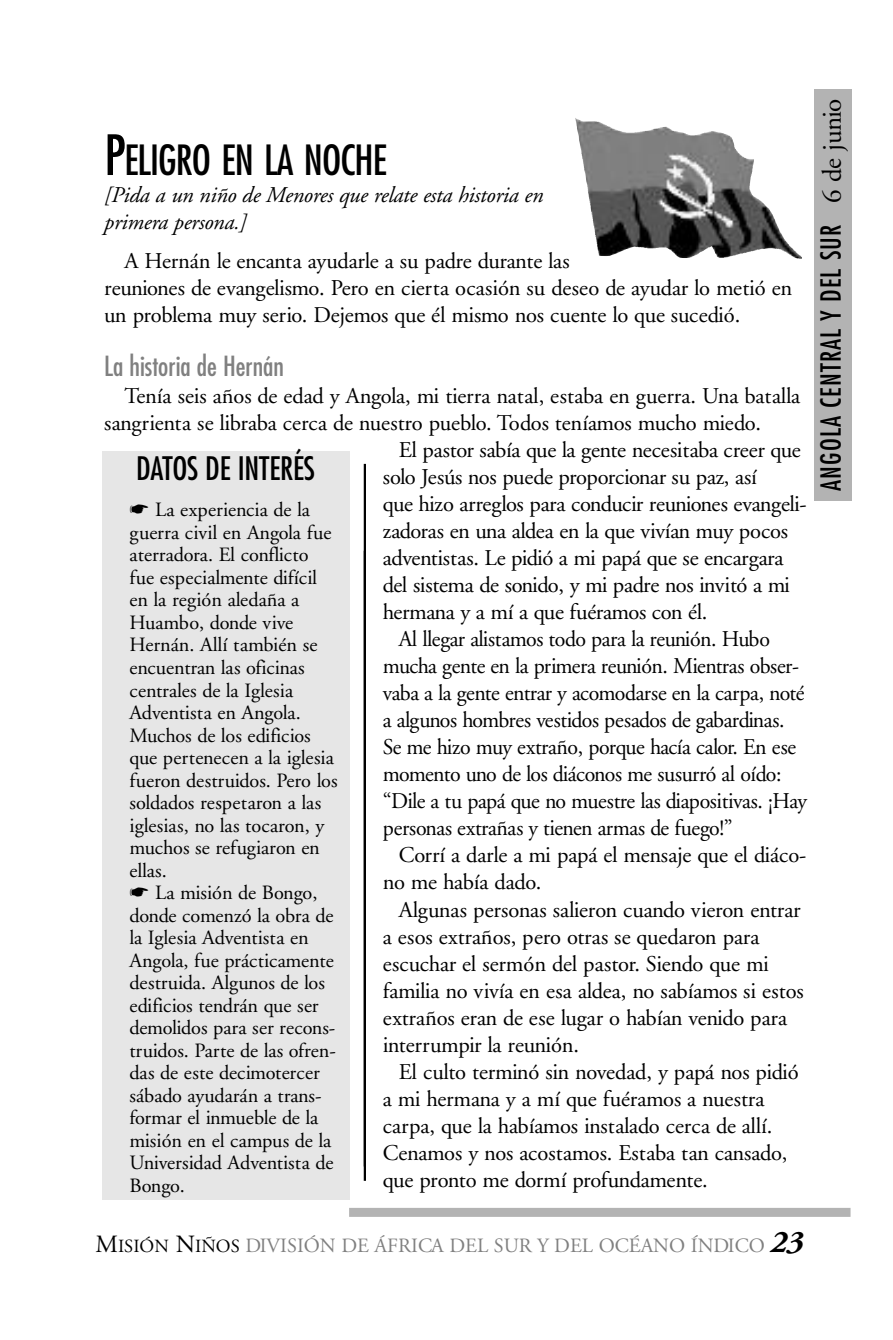
<style>
.page{position:relative;width:893px;height:1340px;background:#fff}
.page>*{position:absolute;margin:0;border:0;box-sizing:border-box;transform-origin:0 0}
.t1{font:condensed 40.5px "Futura";letter-spacing:-.02em;color:#000}
.t2{font:condensed 31.5px "Futura";letter-spacing:-.005em;color:#000}
.t3{font:condensed 27px "Futura";letter-spacing:.04em;color:#000}
.t4{font:condensed 27px "Futura";color:#808080}
.t5{font:22.5px/27px "Adobe Garamond";letter-spacing:-.015em;color:#000}
.t6{font:italic 22.5px/27px "Adobe Garamond";letter-spacing:-.01em;color:#000}
.t7{font:20.25px/22.5px "Adobe Garamond";letter-spacing:-.005em;color:#000}
.t8{font:20.25px "Adobe Garamond";color:#808080}
.s1{font-size:54px}
.s2{font-size:24.75px;color:#000}
.s3{font-size:18.45px;color:#000}
.s4{font-weight:700;font-style:italic;font-size:31.5px;color:#000}
.s5{font-family:"Adobe Garamond";font-stretch:normal}
</style>
<div class="page">
<div style="left:102px;top:452px;width:247px;height:747px;background:#e6e6e6"></div>
<div style="left:349px;top:1207px;width:501px;height:9px;background:#b3b3b3"></div>
<hr style="left:364px;top:551px;width:2px;height:629px;background:#000">
<img style="left:575px;top:118px;width:226px;height:141px">
<hr style="left:364px;top:464px;width:2px;height:702px;background:#000">
<div style="left:815px;top:89px;width:37px;height:411px;background:#b3b3b3"></div>
<h1 class="t1" style="left:104px;top:141px;width:284px"><span class="s1">P</span>ELIGRO EN LA NOCHE</h1>
<p class="t6" style="left:104px;top:183px;width:441px">[Pida a un niño de Menores que relate esta historia en primera persona.]</p>
<p class="t5" style="left:104px;top:249px;width:689px;text-indent:20px">A Hernán le encanta ayudarle a su padre durante las<br>reuniones de evangelismo. Pero en cierta ocasión su deseo de ayudar lo metió en un problema muy serio. Dejemos que él mismo nos cuente lo que sucedió.</p>
<p class="t4" style="left:104px;top:354px;width:181px">La historia de Hernán</p>
<p class="t5" style="left:125px;top:384px;width:677px">Tenía seis años de edad y Angola, mi tierra natal, estaba en guerra. Una batalla</p>
<p class="t5" style="left:104px;top:411px;width:658px">sangrienta se libraba cerca de nuestro pueblo. Todos teníamos mucho miedo.</p>
<p class="t5" style="left:399px;top:438px;width:403px">El pastor sabía que la gente necesitaba creer que</p>
<p class="t5" style="left:383px;top:465px;width:376px">solo Jesús nos puede proporcionar su paz, así</p>
<p class="t5" style="left:383px;top:492px;width:425px">que hizo arreglos para conducir reuniones evangeli-</p>
<p class="t5" style="left:383px;top:519px;width:407px">zadoras en una aldea en la que vivían muy pocos</p>
<p class="t5" style="left:383px;top:546px;width:402px">adventistas. Le pidió a mi papá que se encargara</p>
<p class="t5" style="left:383px;top:573px;width:409px">del sistema de sonido, y mi padre nos invitó a mi</p>
<p class="t5" style="left:383px;top:600px;width:326px">hermana y a mí a que fuéramos con él.</p>
<p class="t5" style="left:399px;top:627px;width:373px">Al llegar alistamos todo para la reunión. Hubo</p>
<p class="t5" style="left:383px;top:654px;width:418px">mucha gente en la primera reunión. Mientras obser-</p>
<p class="t5" style="left:383px;top:681px;width:423px">vaba a la gente entrar y acomodarse en la carpa, noté</p>
<p class="t5" style="left:383px;top:708px;width:403px">a algunos hombres vestidos pesados de gabardinas.</p>
<p class="t5" style="left:383px;top:735px;width:415px">Se me hizo muy extraño, porque hacía calor. En ese</p>
<p class="t5" style="left:383px;top:762px;width:400px">momento uno de los diáconos me susurró al oído:</p>
<p class="t5" style="left:383px;top:789px;width:426px">“Dile a tu papá que no muestre las diapositivas. ¡Hay</p>
<p class="t5" style="left:383px;top:816px;width:351px">personas extrañas y tienen armas de fuego!”</p>
<p class="t5" style="left:399px;top:843px;width:409px">Corrí a darle a mi papá el mensaje que el diáco-</p>
<p class="t5" style="left:383px;top:870px;width:160px">no me había dado.</p>
<p class="t5" style="left:399px;top:897px;width:403px">Algunas personas salieron cuando vieron entrar</p>
<p class="t5" style="left:383px;top:924px;width:378px">a esos extraños, pero otras se quedaron para</p>
<p class="t5" style="left:383px;top:951px;width:387px">escuchar el sermón del pastor. Siendo que mi</p>
<p class="t5" style="left:383px;top:978px;width:422px">familia no vivía en esa aldea, no sabíamos si estos</p>
<p class="t5" style="left:383px;top:1005px;width:406px">extraños eran de ese lugar o habían venido para</p>
<p class="t5" style="left:383px;top:1032px;width:198px">interrumpir la reunión.</p>
<p class="t5" style="left:399px;top:1059px;width:401px">El culto terminó sin novedad, y papá nos pidió</p>
<p class="t5" style="left:383px;top:1086px;width:383px">a mi hermana y a mí que fuéramos a nuestra</p>
<p class="t5" style="left:383px;top:1113px;width:391px">carpa, que la habíamos instalado cerca de allí.</p>
<p class="t5" style="left:383px;top:1140px;width:406px">Cenamos y nos acostamos. Estaba tan cansado,</p>
<p class="t5" style="left:383px;top:1167px;width:327px">que pronto me dormí profundamente.</p>
<h2 class="t2" style="left:136px;top:454px;width:181px">DATOS DE INTERÉS</h2>
<p class="t7" style="left:129px;top:500px;width:210px">☛ La experiencia de la guerra civil en Angola fue aterradora. El conflicto fue especialmente difícil en la región aledaña a<br>Huambo, donde vive<br>Hernán. Allí también se encuentran las oficinas centrales de la Iglesia<br>Adventista en Angola.<br>Muchos de los edificios que pertenecen a la iglesia fueron destruidos. Pero los soldados respetaron a las iglesias, no las tocaron, y muchos se refugiaron en ellas.<br>☛ La misión de Bongo, donde comenzó la obra de la Iglesia Adventista en<br>Angola, fue prácticamente destruida. Algunos de los edificios tendrán que ser demolidos para ser recons&shy;truidos. Parte de las ofren&shy;das de este decimotercer sábado ayudarán a trans&shy;formar el inmueble de la misión en el campus de la<br>Universidad Adventista de<br>Bongo.</p>
<p class="t8" style="left:95px;top:1237px;width:709px"><span class="s2">M</span><span class="s3">ISIÓN</span> <span class="s2">N</span><span class="s3">IÑOS</span> DIVISIÓN DE ÁFRICA DEL SUR Y DEL OCÉANO ÍNDICO <span class="s4">23</span></p>
<p class="t3" style="left:818px;top:491px;width:393px;rotate:-90deg">ANGOLA CENTRAL Y DEL SUR <span class="s5">6 de junio</span></p>
</div>
